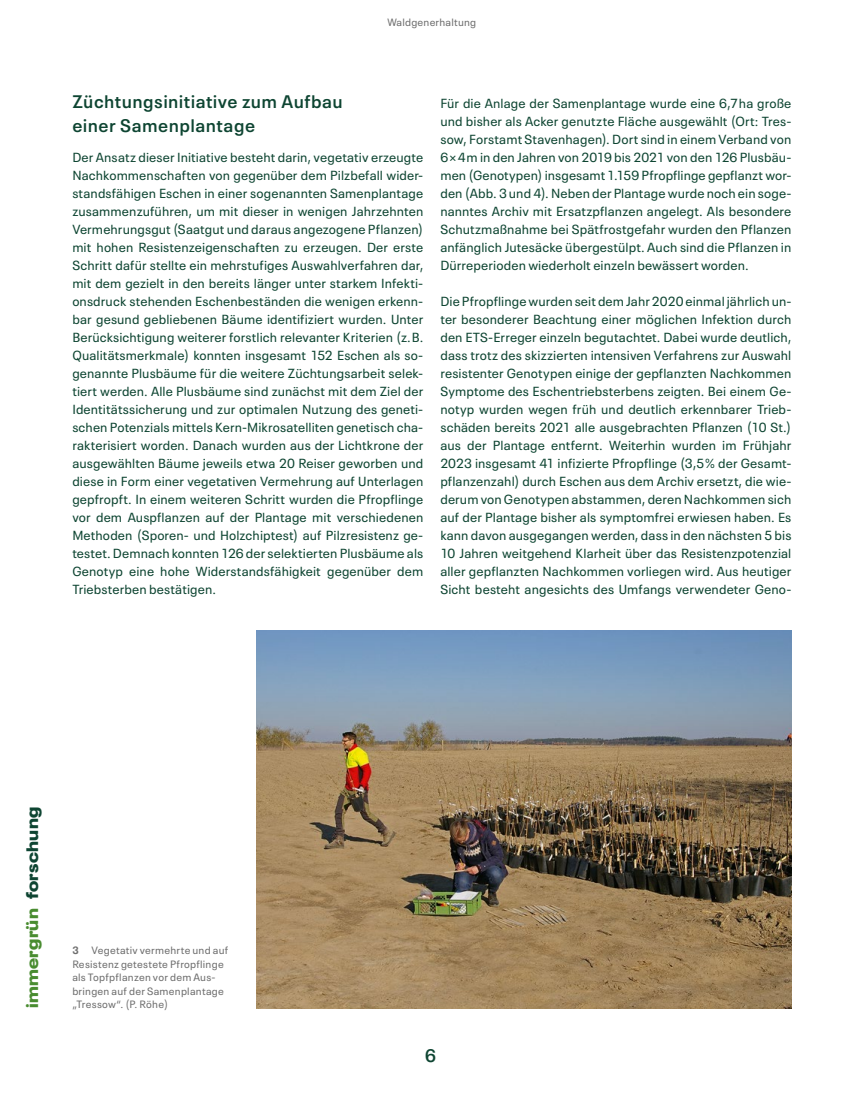
<style>
.page{position:relative;width:851px;height:1106px;background:#fff}
.page>*{position:absolute;margin:0;border:0;box-sizing:border-box;transform-origin:0 0}
.t1{font:600 18px/24px "Neue Plak Text";letter-spacing:.025em;color:#0e4532}
.t2{font:900 expanded 16.5px "Neue Plak";letter-spacing:.02em;color:#498c30}
.t3{font:13.05px/18px "Neue Plak Text";letter-spacing:.01em;color:#0e4532;text-align:justify}
.t4{font:10.5px/13.5px "Neue Plak Text";letter-spacing:.025em;color:#6e6e6e}
.s1{color:#0e4532}
.s2{font-weight:700}
</style>
<div class="page">
<img style="left:256px;top:630px;width:535px;height:378px">
<p class="t4" style="left:387px;top:15px;width:90px">Waldgenerhaltung</p>
<h1 class="t1" style="left:72px;top:88px;width:272px">Züchtungsinitiative zum Aufbau einer Samenplantage</h1>
<p class="t3" style="left:72px;top:147px;width:352px">Der Ansatz dieser Initiative besteht darin, vegetativ erzeugte Nachkommenschaften von gegenüber dem Pilzbefall wider&shy;standsfähigen Eschen in einer sogenannten Samenplantage zusammenzuführen, um mit dieser in wenigen Jahrzehnten Vermehrungsgut (Saatgut und daraus angezogene Pflanzen) mit hohen Resistenzeigenschaften zu erzeugen. Der erste Schritt dafür stellte ein mehrstufiges Auswahlverfahren dar, mit dem gezielt in den bereits länger unter starkem Infekti&shy;onsdruck stehenden Eschenbeständen die wenigen erkenn&shy;bar gesund gebliebenen Bäume identifiziert wurden. Unter Berücksichtigung weiterer forstlich relevanter Kriterien (z. B.<br>Qualitätsmerkmale) konnten insgesamt 152 Eschen als so&shy;genannte Plusbäume für die weitere Züchtungsarbeit selek&shy;tiert werden. Alle Plusbäume sind zunächst mit dem Ziel der Identitätssicherung und zur optimalen Nutzung des geneti&shy;schen Potenzials mittels Kern-Mikrosatelliten genetisch cha&shy;rakterisiert worden. Danach wurden aus der Lichtkrone der ausgewählten Bäume jeweils etwa 20 Reiser geworben und diese in Form einer vegetativen Vermehrung auf Unterlagen gepfropft. In einem weiteren Schritt wurden die Pfropflinge vor dem Auspflanzen auf der Plantage mit verschiedenen Methoden (Sporen- und Holzchiptest) auf Pilzresistenz ge&shy;testet. Demnach konnten 126 der selektierten Plusbäume als Genotyp eine hohe Widerstandsfähigkeit gegenüber dem Triebsterben bestätigen.</p>
<p class="t3" style="left:440px;top:93px;width:352px">Für die Anlage der Samenplantage wurde eine 6,7 ha große und bisher als Acker genutzte Fläche ausgewählt (Ort: Tres&shy;sow, Forstamt Stavenhagen). Dort sind in einem Verband von 6 × 4 m in den Jahren von 2019 bis 2021 von den 126 Plusbäu&shy;men (Genotypen) insgesamt 1.159 Pfropflinge gepflanzt wor&shy;den (Abb. 3 und 4). Neben der Plantage wurde noch ein soge&shy;nanntes Archiv mit Ersatzpflanzen angelegt. Als besondere Schutzmaßnahme bei Spätfrostgefahr wurden den Pflanzen anfänglich Jutesäcke übergestülpt. Auch sind die Pflanzen in Dürreperioden wiederholt einzeln bewässert worden.</p>
<p class="t3" style="left:440px;top:291px;width:352px">Die Pfropflinge wurden seit dem Jahr 2020 einmal jährlich un&shy;ter besonderer Beachtung einer möglichen Infektion durch den ETS-Erreger einzeln begutachtet. Dabei wurde deutlich, dass trotz des skizzierten intensiven Verfahrens zur Auswahl resistenter Genotypen einige der gepflanzten Nachkommen Symptome des Eschentriebsterbens zeigten. Bei einem Ge&shy;notyp wurden wegen früh und deutlich erkennbarer Trieb&shy;schäden bereits 2021 alle ausgebrachten Pflanzen (10 St.) aus der Plantage entfernt. Weiterhin wurden im Frühjahr 2023 insgesamt 41 infizierte Pfropflinge (3,5 % der Gesamt&shy;pflanzenzahl) durch Eschen aus dem Archiv ersetzt, die wie&shy;derum von Genotypen abstammen, deren Nachkommen sich auf der Plantage bisher als symptomfrei erwiesen haben. Es kann davon ausgegangen werden, dass in den nächsten 5 bis 10 Jahren weitgehend Klarheit über das Resistenzpotenzial aller gepflanzten Nachkommen vorliegen wird. Aus heutiger Sicht besteht angesichts des Umfangs verwendeter Geno-</p>
<p class="t2" style="left:19px;top:1008px;width:203px;rotate:-90deg">immergrün <span class="s1">forschung</span></p>
<p class="t4" style="left:72px;top:942px;width:157px"><span class="s2">3</span> Vegetativ vermehrte und auf<br>Resistenz getestete Pfropflinge als Topfpflanzen vor dem Aus&shy;bringen auf der Samenplantage „Tressow“. (P. Röhe)</p>
<h1 class="t1" style="left:425px;top:1042px;width:12px">6</h1>
</div>
